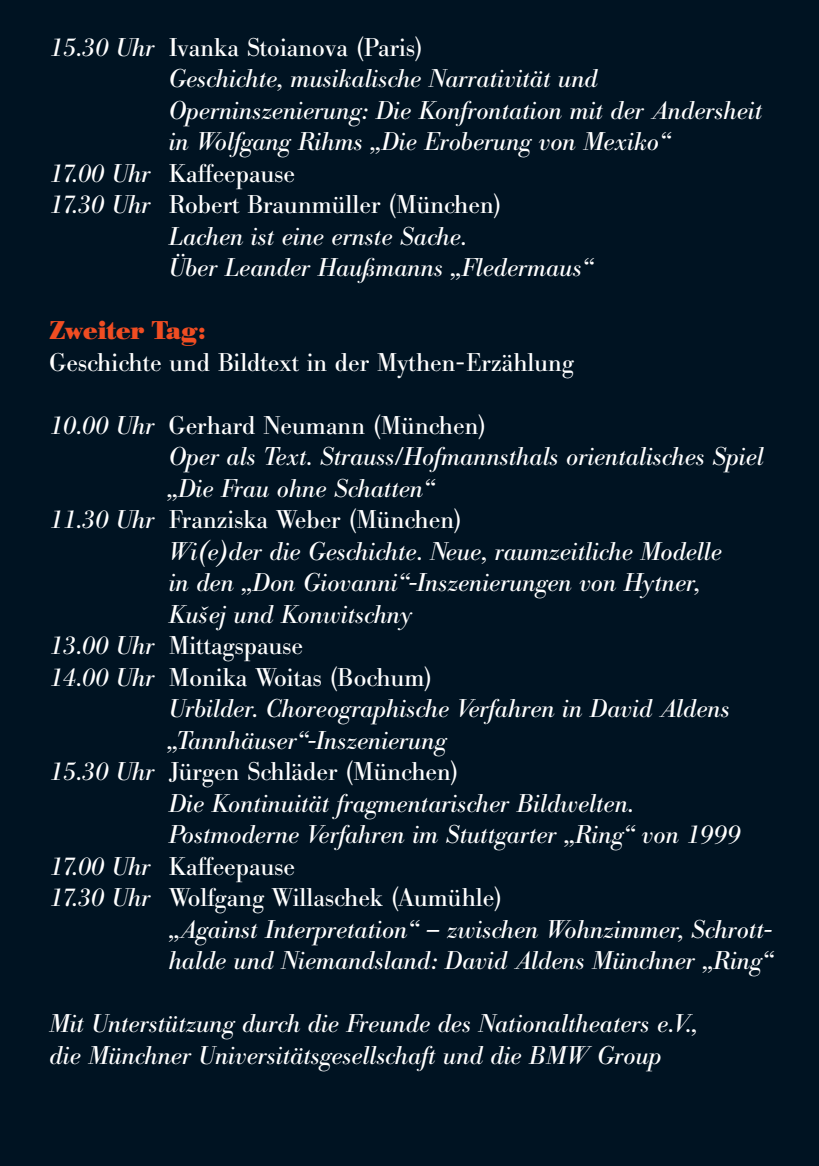
<style>
.page{position:relative;width:819px;height:1166px;background:#001322}
.page>*{position:absolute;margin:0;border:0;box-sizing:border-box;transform-origin:0 0}
.t1{font:italic 25.38px/31.5px "Bodoni BE";color:#fff}
.t2{font:25.38px "Bodoni BE";color:#fff}
.t3{font:700 25.38px "Bodoni BE";color:#f04d22}
.s1{font-style:italic}
</style>
<div class="page">
<p class="t2" style="left:50px;top:38px;width:375px"><span class="s1">15.30 Uhr</span> Ivanka Stoianova (Paris)</p>
<p class="t1" style="left:169px;top:66px;width:430px">Geschichte, musikalische Narrativität und</p>
<p class="t1" style="left:169px;top:97px;width:594px">Operninszenierung: Die Konfrontation mit der Andersheit</p>
<p class="t1" style="left:169px;top:129px;width:503px">in Wolfgang Rihms „Die Eroberung von Mexiko“</p>
<p class="t2" style="left:50px;top:164px;width:247px"><span class="s1">17.00 Uhr</span> Kaffeepause</p>
<p class="t2" style="left:50px;top:195px;width:453px"><span class="s1">17.30 Uhr</span> Robert Braunmüller (München)</p>
<p class="t1" style="left:169px;top:223px;width:299px">Lachen ist eine ernste Sache.</p>
<p class="t1" style="left:169px;top:255px;width:425px">Über Leander Haußmanns „Fledermaus“</p>
<p class="t3" style="left:50px;top:320px;width:157px">Zweiter Tag:</p>
<p class="t2" style="left:50px;top:353px;width:525px">Geschichte und Bildtext in der Mythen-Erzählung</p>
<p class="t2" style="left:50px;top:416px;width:438px"><span class="s1">10.00 Uhr</span> Gerhard Neumann (München)</p>
<p class="t1" style="left:169px;top:444px;width:596px">Oper als Text. Strauss/Hofmannsthals orientalisches Spiel</p>
<p class="t1" style="left:167px;top:475px;width:268px">„Die Frau ohne Schatten“</p>
<p class="t2" style="left:50px;top:510px;width:414px"><span class="s1">11.30 Uhr</span> Franziska Weber (München)</p>
<p class="t1" style="left:169px;top:538px;width:554px">Wi(e)der die Geschichte. Neue, raumzeitliche Modelle</p>
<p class="t1" style="left:169px;top:570px;width:532px">in den „Don Giovanni“-Inszenierungen von Hytner,</p>
<p class="t1" style="left:169px;top:601px;width:245px">Kusˇej und Konwitschny</p>
<p class="t2" style="left:50px;top:636px;width:255px"><span class="s1">13.00 Uhr</span> Mittagspause</p>
<p class="t2" style="left:50px;top:668px;width:384px"><span class="s1">14.00 Uhr</span> Monika Woitas (Bochum)</p>
<p class="t1" style="left:169px;top:696px;width:562px">Urbilder. Choreographische Verfahren in David Aldens</p>
<p class="t1" style="left:167px;top:727px;width:281px">„Tannhäuser“-Inszenierung</p>
<p class="t2" style="left:50px;top:762px;width:411px"><span class="s1">15.30 Uhr</span> Jürgen Schläder (München)</p>
<p class="t1" style="left:169px;top:790px;width:466px">Die Kontinuität fragmentarischer Bildwelten.</p>
<p class="t1" style="left:169px;top:822px;width:573px">Postmoderne Verfahren im Stuttgarter „Ring“ von 1999</p>
<p class="t2" style="left:50px;top:857px;width:247px"><span class="s1">17.00 Uhr</span> Kaffeepause</p>
<p class="t2" style="left:50px;top:888px;width:454px"><span class="s1">17.30 Uhr</span> Wolfgang Willaschek (Aumühle)</p>
<p class="t1" style="left:169px;top:916px;width:604px">„Against Interpretation“ – zwischen Wohnzimmer, Schrott-</p>
<p class="t1" style="left:169px;top:948px;width:605px">halde und Niemandsland: David Aldens Münchner „Ring“</p>
<p class="t1" style="left:50px;top:1011px;width:649px">Mit Unterstützung durch die Freunde des Nationaltheaters e.V., die Münchner Universitätsgesellschaft und die BMW Group</p>
</div>
